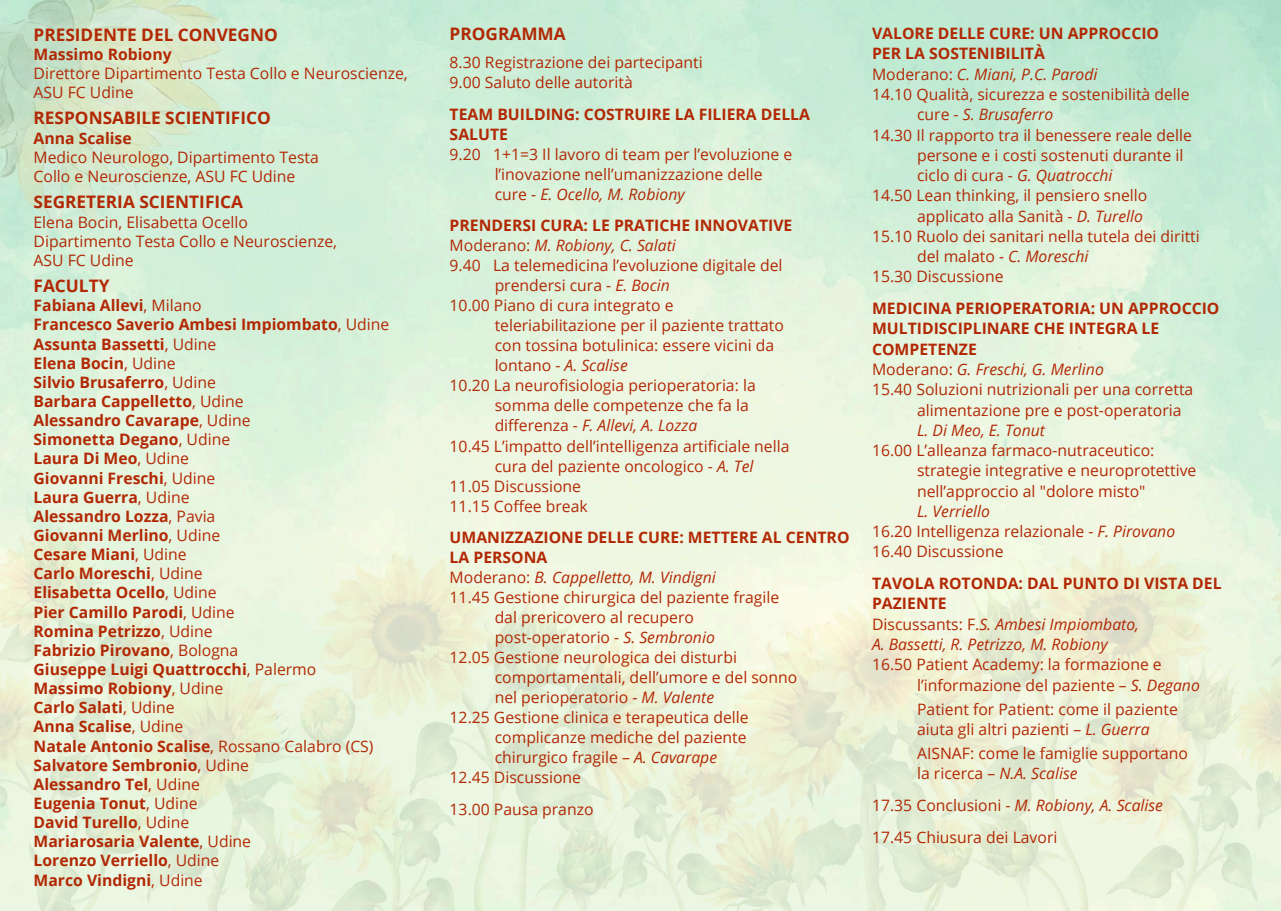
<style>
.page{position:relative;width:1281px;height:911px;background:#fff}
.page>*{position:absolute;margin:0;border:0;box-sizing:border-box;transform-origin:0 0}
.t1{font:700 17.25px "Open Sans";color:#b22804}
.t2{font:15.75px/20.2px "Open Sans";color:#b22804}
.t3{font:700 15.75px/19.2px "Open Sans";color:#b22804}
.t4{font:italic 15.75px/20.2px "Open Sans";color:#b22804}
.s1{font-weight:400}
.s2{font-style:italic}
.s3{font-style:normal}
.s4{font-weight:700;font-style:normal}
</style>
<div class="page">
<img style="left:0;top:526px;width:1280px;height:384px">
<img style="left:0;top:0;width:224px;height:232px">
<p class="t1" style="left:34px;top:22px;width:246px">PRESIDENTE DEL CONVEGNO</p>
<p class="t3" style="left:34px;top:44px;width:140px">Massimo Robiony</p>
<p class="t2" style="left:34px;top:64px;width:376px;line-height:19.2px">Direttore Dipartimento Testa Collo e Neuroscienze,<br>ASU FC Udine</p>
<p class="t1" style="left:34px;top:106px;width:239px">RESPONSABILE SCIENTIFICO</p>
<p class="t3" style="left:34px;top:128px;width:100px">Anna Scalise</p>
<p class="t2" style="left:34px;top:147px;width:287px;line-height:19.2px">Medico Neurologo, Dipartimento Testa<br>Collo e Neuroscienze, ASU FC Udine</p>
<p class="t1" style="left:34px;top:189px;width:211px">SEGRETERIA SCIENTIFICA</p>
<p class="t2" style="left:34px;top:212px;width:305px;line-height:19.2px">Elena Bocin, Elisabetta Ocello<br>Dipartimento Testa Collo e Neuroscienze,<br>ASU FC Udine</p>
<p class="t1" style="left:34px;top:273px;width:77px">FACULTY</p>
<p class="t3" style="left:34px;top:295px;width:357px">Fabiana Allevi<span class="s1">, Milano<br></span>Francesco Saverio Ambesi Impiombato<span class="s1">, Udine<br></span>Assunta Bassetti<span class="s1">, Udine<br></span>Elena Bocin<span class="s1">, Udine<br></span>Silvio Brusaferro<span class="s1">, Udine<br></span>Barbara Cappelletto<span class="s1">, Udine<br></span>Alessandro Cavarape<span class="s1">, Udine<br></span>Simonetta Degano<span class="s1">, Udine<br></span>Laura Di Meo<span class="s1">, Udine<br></span>Giovanni Freschi<span class="s1">, Udine<br></span>Laura Guerra<span class="s1">, Udine<br></span>Alessandro Lozza<span class="s1">, Pavia<br></span>Giovanni Merlino<span class="s1">, Udine<br></span>Cesare Miani<span class="s1">, Udine<br></span>Carlo Moreschi<span class="s1">, Udine<br></span>Elisabetta Ocello<span class="s1">, Udine<br></span>Pier Camillo Parodi<span class="s1">, Udine<br></span>Romina Petrizzo<span class="s1">, Udine<br></span>Fabrizio Pirovano<span class="s1">, Bologna<br></span>Giuseppe Luigi Quattrocchi<span class="s1">, Palermo<br></span>Massimo Robiony<span class="s1">, Udine<br></span>Carlo Salati<span class="s1">, Udine<br></span>Anna Scalise<span class="s1">, Udine<br></span>Natale Antonio Scalise<span class="s1">, Rossano Calabro (CS)<br></span>Salvatore Sembronio<span class="s1">, Udine<br></span>Alessandro Tel<span class="s1">, Udine<br></span>Eugenia Tonut<span class="s1">, Udine<br></span>David Turello<span class="s1">, Udine<br></span>Mariarosaria Valente<span class="s1">, Udine<br></span>Lorenzo Verriello<span class="s1">, Udine<br></span>Marco Vindigni<span class="s1">, Udine</span></p>
<p class="t1" style="left:449px;top:22px;width:118px">PROGRAMMA</p>
<p class="t2" style="left:449px;top:52px;width:254px">8.30 Registrazione dei partecipanti<br>9.00 Saluto delle autorità</p>
<p class="t3" style="left:449px;top:103px;width:362px;line-height:20px">TEAM BUILDING: COSTRUIRE LA FILIERA DELLA<br>SALUTE</p>
<p class="t2" style="left:494px;top:143px;width:299px;text-indent:-45px">9.20 1+1=3 Il lavoro di team per l’evoluzione e l’inovazione nell’umanizzazione delle cure - <span class="s2">E. Ocello, M. Robiony</span></p>
<p class="t3" style="left:449px;top:215px;width:344px">PRENDERSI CURA: LE PRATICHE INNOVATIVE</p>
<p class="t4" style="left:449px;top:235px;width:228px"><span class="s3">Moderano:</span> M. Robiony, C. Salati</p>
<p class="t2" style="left:449px;top:255px;width:334px">9.40 La telemedicina l’evoluzione digitale del</p>
<p class="t2" style="left:494px;top:275px;width:177px">prendersi cura - <span class="s2">E. Bocin</span></p>
<p class="t2" style="left:449px;top:295px;width:225px">10.00 Piano di cura integrato e</p>
<p class="t2" style="left:494px;top:315px;width:291px">teleriabilitazione per il paziente trattato</p>
<p class="t2" style="left:494px;top:335px;width:281px">con tossina botulinica: essere vicini da</p>
<p class="t4" style="left:494px;top:355px;width:135px"><span class="s3">lontano -</span> A. Scalise</p>
<p class="t2" style="left:449px;top:375px;width:307px">10.20 La neurofisiologia perioperatoria: la</p>
<p class="t2" style="left:494px;top:395px;width:255px">somma delle competenze che fa la</p>
<p class="t4" style="left:494px;top:415px;width:204px"><span class="s3">differenza -</span> F. Allevi, A. Lozza</p>
<p class="t2" style="left:449px;top:435px;width:341px">10.45 L’impatto dell’intelligenza artificiale nella</p>
<p class="t2" style="left:494px;top:455px;width:260px">cura del paziente oncologico - <span class="s2">A. Tel</span></p>
<p class="t2" style="left:449px;top:475px;width:133px">11.05 Discussione</p>
<p class="t2" style="left:449px;top:495px;width:140px">11.15 Coffee break</p>
<p class="t3" style="left:449px;top:527px;width:401px">UMANIZZAZIONE DELLE CURE: METTERE AL CENTRO</p>
<p class="t3" style="left:449px;top:547px;width:99px">LA PERSONA</p>
<p class="t4" style="left:449px;top:566px;width:268px"><span class="s3">Moderano:</span> B. Cappelletto, M. Vindigni</p>
<p class="t2" style="left:449px;top:586px;width:331px">11.45 Gestione chirurgica del paziente fragile</p>
<p class="t2" style="left:494px;top:606px;width:201px">dal prericovero al recupero</p>
<p class="t2" style="left:494px;top:626px;width:222px">post-operatorio - <span class="s2">S. Sembronio</span></p>
<p class="t2" style="left:449px;top:646px;width:289px">12.05 Gestione neurologica dei disturbi</p>
<p class="t2" style="left:494px;top:666px;width:304px">comportamentali, dell’umore e del sonno</p>
<p class="t2" style="left:494px;top:686px;width:221px">nel perioperatorio - <span class="s2">M. Valente</span></p>
<p class="t2" style="left:449px;top:706px;width:300px">12.25 Gestione clinica e terapeutica delle</p>
<p class="t2" style="left:494px;top:726px;width:253px">complicanze mediche del paziente</p>
<p class="t2" style="left:494px;top:746px;width:224px">chirurgico fragile – <span class="s2">A. Cavarape</span></p>
<p class="t2" style="left:449px;top:766px;width:133px">12.45 Discussione</p>
<p class="t2" style="left:449px;top:798px;width:145px">13.00 Pausa pranzo</p>
<p class="t3" style="left:872px;top:23px;width:288px">VALORE DELLE CURE: UN APPROCCIO</p>
<p class="t3" style="left:872px;top:44px;width:174px">PER LA SOSTENIBILITÀ</p>
<p class="t4" style="left:872px;top:63px;width:227px"><span class="s3">Moderano:</span> C. Miani, P.C. Parodi</p>
<p class="t2" style="left:872px;top:84px;width:319px">14.10 Qualità, sicurezza e sostenibilità delle</p>
<p class="t4" style="left:917px;top:104px;width:138px"><span class="s3">cure -</span> S. Brusaferro</p>
<p class="t2" style="left:872px;top:124px;width:321px">14.30 Il rapporto tra il benessere reale delle</p>
<p class="t2" style="left:917px;top:144px;width:268px">persone e i costi sostenuti durante il</p>
<p class="t2" style="left:917px;top:165px;width:197px">ciclo di cura - <span class="s2">G. Quatrocchi</span></p>
<p class="t2" style="left:872px;top:185px;width:277px">14.50 Lean thinking, il pensiero snello</p>
<p class="t2" style="left:917px;top:205px;width:227px">applicato alla Sanità - <span class="s2">D. Turello</span></p>
<p class="t2" style="left:872px;top:225px;width:329px">15.10 Ruolo dei sanitari nella tutela dei diritti</p>
<p class="t2" style="left:917px;top:246px;width:173px">del malato - <span class="s2">C. Moreschi</span></p>
<p class="t2" style="left:872px;top:266px;width:133px">15.30 Discussione</p>
<p class="t3" style="left:872px;top:298px;width:349px">MEDICINA PERIOPERATORIA: UN APPROCCIO</p>
<p class="t3" style="left:872px;top:318px;width:289px">MULTIDISCIPLINARE CHE INTEGRA LE</p>
<p class="t3" style="left:872px;top:339px;width:106px">COMPETENZE</p>
<p class="t4" style="left:872px;top:358px;width:233px"><span class="s3">Moderano:</span> G. Freschi, G. Merlino</p>
<p class="t2" style="left:872px;top:379px;width:323px">15.40 Soluzioni nutrizionali per una corretta</p>
<p class="t2" style="left:917px;top:399px;width:266px">alimentazione pre e post-operatoria</p>
<p class="t4" style="left:917px;top:419px;width:129px">L. Di Meo, E. Tonut</p>
<p class="t2" style="left:917px;top:439px;width:281px;text-indent:-45px">16.00 L’alleanza farmaco-nutraceutico: strategie integrative e neuroprotettive nell’approccio al "dolore misto"</p>
<p class="t2" style="left:872px;top:500px;width:304px;text-indent:45px"><span class="s2">L. Verriello<br></span>16.20 Intelligenza relazionale - <span class="s2">F. Pirovano<br></span>16.40 Discussione</p>
<p class="t4" style="left:872px;top:572px;width:351px"><span class="s4">TAVOLA ROTONDA: DAL PUNTO DI VISTA DEL<br>PAZIENTE<br></span><span class="s3">Discussants: F.</span>S. Ambesi Impiombato,<br>A. Bassetti, R. Petrizzo, M. Robiony</p>
<p class="t2" style="left:917px;top:653px;width:284px;text-indent:-45px">16.50 Patient Academy: la formazione e l’informazione del paziente – <span class="s2">S. Degano</span></p>
<p class="t2" style="left:917px;top:698px;width:262px">Patient for Patient: come il paziente aiuta gli altri pazienti – <span class="s2">L. Guerra</span></p>
<p class="t2" style="left:917px;top:742px;width:272px">AISNAF: come le famiglie supportano la ricerca – <span class="s2">N.A. Scalise</span></p>
<p class="t2" style="left:872px;top:788px;width:292px;line-height:31.8px">17.35 Conclusioni - <span class="s2">M. Robiony, A. Scalise<br></span>17.45 Chiusura dei Lavori</p>
</div>
